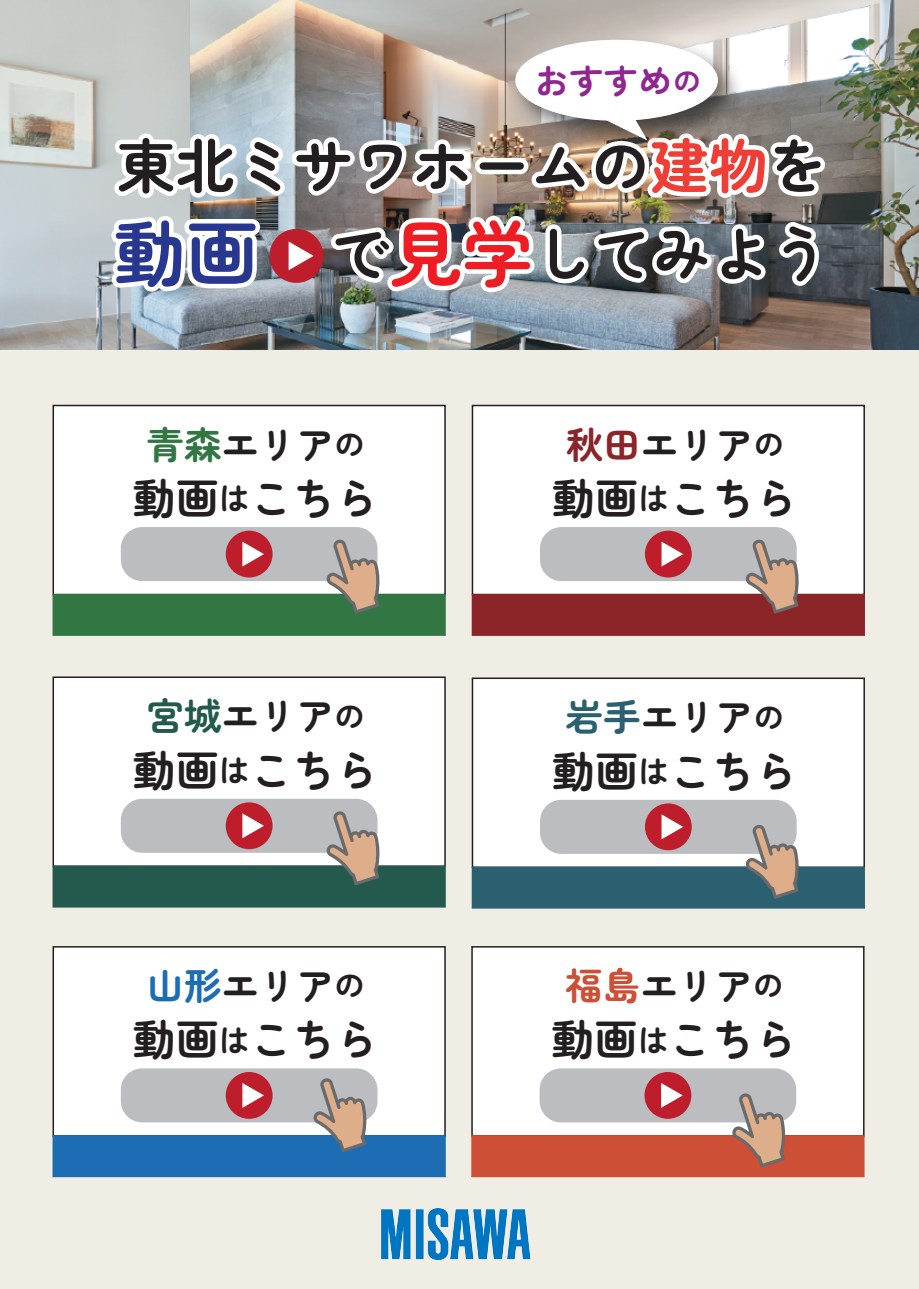
<style>
.page{position:relative;width:919px;height:1289px;background:#fff}
.page>*{position:absolute;margin:0;border:0;box-sizing:border-box;transform-origin:0 0}
.t1{font:700 59.25px/87.9px "Zen Maru Gothic";color:#231f20}
.t2{font:700 43.05px "Zen Maru Gothic";color:#231f20}
.t3{font:700 37.5px "Zen Maru Gothic";color:#231f20}
.t4{font:700 34.5px "Zen Maru Gothic";color:#90268f}
.s1{font-size:28.5px}
.s2{color:#ee3e35}
.s3{font-size:72px;color:#283890}
.s4{font-size:72px;color:#ee1d23}
.s5{color:#327643}
.s6{font-size:30.9px}
.s7{color:#24594e}
.s8{color:#1c6db4}
.s9{color:#8b2528}
.s10{color:#2b6070}
.s11{color:#cd4f35}
</style>
<div class="page">
<img style="left:0;top:0;width:918px;height:350px">
<div style="left:0;top:350px;width:918px;height:938px;background:#f0eee4"></div>
<div style="left:53px;top:405px;width:393px;height:190px;background:#fff;border:2px solid #231f20"></div>
<div style="left:121px;top:527px;width:256px;height:54px;background:#bcbdc0;border-radius:21px"></div>
<div style="left:226px;top:530px;width:46px;height:47px;background:#be1d2c;border-radius:50%"></div>
<svg style="left:242px;top:541px;width:22px;height:25px"></svg>
<div style="left:53px;top:594px;width:393px;height:42px;background:#327643;border:2px solid #327643"></div>
<svg style="left:305px;top:527px;width:99px;height:86px"></svg>
<div style="left:53px;top:676px;width:393px;height:191px;background:#fff;border:2px solid #231f20"></div>
<div style="left:121px;top:798px;width:256px;height:54px;background:#bcbdc0;border-radius:21px"></div>
<div style="left:226px;top:802px;width:46px;height:47px;background:#be1d2c;border-radius:50%"></div>
<svg style="left:242px;top:813px;width:22px;height:25px"></svg>
<div style="left:53px;top:865px;width:393px;height:42px;background:#24594e;border:2px solid #24594e"></div>
<svg style="left:305px;top:798px;width:99px;height:87px"></svg>
<div style="left:471px;top:677px;width:393px;height:191px;background:#fff;border:2px solid #231f20"></div>
<div style="left:540px;top:799px;width:256px;height:54px;background:#bcbdc0;border-radius:21px"></div>
<div style="left:645px;top:803px;width:46px;height:47px;background:#be1d2c;border-radius:50%"></div>
<svg style="left:661px;top:814px;width:22px;height:25px"></svg>
<div style="left:471px;top:866px;width:393px;height:42px;background:#2b6070;border:2px solid #2b6070"></div>
<svg style="left:723px;top:802px;width:100px;height:96px"></svg>
<div style="left:471px;top:946px;width:393px;height:190px;background:#fff;border:2px solid #231f20"></div>
<div style="left:539px;top:1068px;width:257px;height:54px;background:#bcbdc0;border-radius:21px"></div>
<div style="left:644px;top:1071px;width:47px;height:47px;background:#be1d2c;border-radius:50%"></div>
<svg style="left:661px;top:1083px;width:21px;height:24px"></svg>
<div style="left:471px;top:1135px;width:393px;height:42px;background:#cd4f35;border:2px solid #cd4f35"></div>
<svg style="left:710px;top:1071px;width:100px;height:96px"></svg>
<div style="left:53px;top:946px;width:393px;height:190px;background:#fff;border:2px solid #231f20"></div>
<div style="left:121px;top:1068px;width:256px;height:54px;background:#bcbdc0;border-radius:21px"></div>
<div style="left:226px;top:1071px;width:46px;height:47px;background:#be1d2c;border-radius:50%"></div>
<svg style="left:242px;top:1083px;width:22px;height:24px"></svg>
<div style="left:53px;top:1135px;width:393px;height:42px;background:#1c6db4;border:2px solid #1c6db4"></div>
<svg style="left:291px;top:1068px;width:100px;height:84px"></svg>
<img style="left:503px;top:28px;width:248px;height:12px">
<img style="left:103px;top:40px;width:730px;height:310px">
<div style="left:471px;top:405px;width:393px;height:190px;background:#fff;border:2px solid #231f20"></div>
<div style="left:540px;top:527px;width:256px;height:54px;background:#bcbdc0;border-radius:21px"></div>
<div style="left:645px;top:530px;width:46px;height:47px;background:#be1d2c;border-radius:50%"></div>
<svg style="left:661px;top:541px;width:22px;height:25px"></svg>
<div style="left:471px;top:594px;width:393px;height:42px;background:#8b2528;border:2px solid #8b2528"></div>
<svg style="left:723px;top:527px;width:100px;height:86px"></svg>
<img style="left:381px;top:1208px;width:150px;height:52px">
<p class="t4" style="left:534px;top:59px;width:168px">おすすめ<span class="s1">の</span></p>
<h1 class="t1" style="left:114px;top:121px;width:717px">東北ミサワホームの<span class="s2">建物</span>を<span class="s3">動画　</span>で<span class="s4">見学</span>してみよう</h1>
<p class="t3" style="left:147px;top:421px;width:220px"><span class="s5">青森</span>エリア<span class="s6">の</span></p>
<p class="t2" style="left:133px;top:472px;width:248px">動画<span class="s6">は</span>こちら</p>
<p class="t3" style="left:147px;top:693px;width:220px"><span class="s7">宮城</span>エリア<span class="s6">の</span></p>
<p class="t2" style="left:133px;top:744px;width:248px">動画<span class="s6">は</span>こちら</p>
<p class="t3" style="left:147px;top:962px;width:220px"><span class="s8">山形</span>エリア<span class="s6">の</span></p>
<p class="t2" style="left:133px;top:1013px;width:248px">動画<span class="s6">は</span>こちら</p>
<p class="t3" style="left:565px;top:421px;width:220px"><span class="s9">秋田</span>エリア<span class="s6">の</span></p>
<p class="t2" style="left:552px;top:472px;width:248px">動画<span class="s6">は</span>こちら</p>
<p class="t3" style="left:565px;top:694px;width:220px"><span class="s10">岩手</span>エリア<span class="s6">の</span></p>
<p class="t2" style="left:552px;top:745px;width:248px">動画<span class="s6">は</span>こちら</p>
<p class="t3" style="left:565px;top:962px;width:220px"><span class="s11">福島</span>エリア<span class="s6">の</span></p>
<p class="t2" style="left:551px;top:1013px;width:248px">動画<span class="s6">は</span>こちら</p>
</div>
